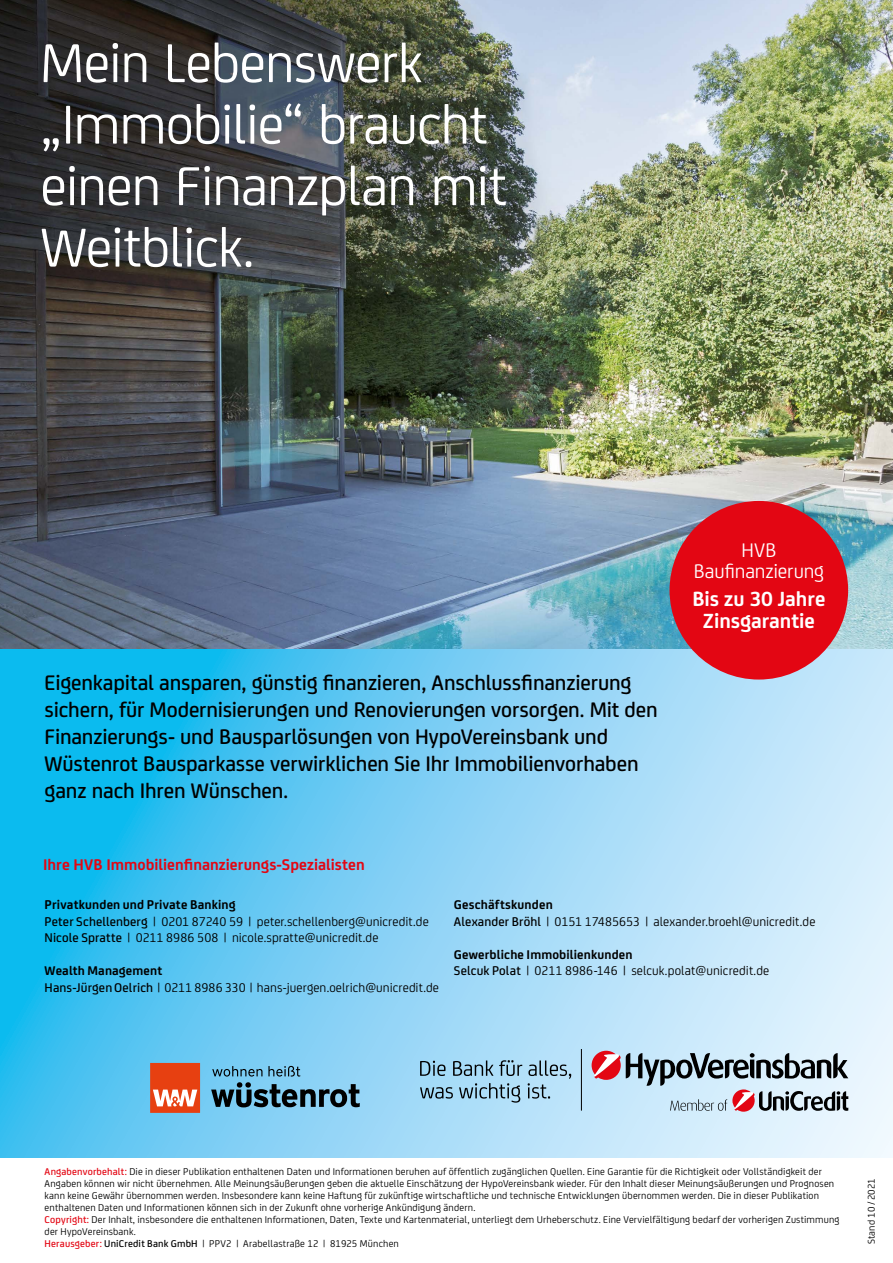
<style>
.page{position:relative;width:893px;height:1263px;background:#fff}
.page>*{position:absolute;margin:0;border:0;box-sizing:border-box;transform-origin:0 0}
.t1{font:58.5px/61.5px "Uni Credit";letter-spacing:-.015em;color:#fff}
.t2{font:500 22.5px/27px "Uni Credit";letter-spacing:-.005em;color:#000}
.t3{font:700 21.9px/21.9px "Uni Credit";letter-spacing:-.005em;color:#fff;text-align:center}
.t4{font:21px/21px "Uni Credit";letter-spacing:-.01em;color:#fff;text-align:center}
.t5{font:700 16.5px "Uni Credit";color:#e30613}
.t6{font:13.5px/16.5px "Uni Credit";letter-spacing:.005em;color:#000}
.t7{font:10.5px/12px "Uni Credit";letter-spacing:.015em;color:#000}
.s1{font-weight:700}
.s2{font-weight:500}
.s3{font-weight:500;color:#e30613}
</style>
<div class="page">
<img style="left:0;top:0;width:893px;height:650px">
<svg style="left:0;top:650px;width:893px;height:508px;background:#82d3f5"></svg>
<svg style="left:592px;top:1051px;width:256px;height:61px;background:#a6adb8"></svg>
<svg style="left:420px;top:1061px;width:25px;height:15px"></svg>
<svg style="left:453px;top:1060px;width:40px;height:16px"></svg>
<svg style="left:499px;top:1060px;width:23px;height:16px"></svg>
<svg style="left:420px;top:1087px;width:33px;height:11px"></svg>
<svg style="left:459px;top:1083px;width:61px;height:20px"></svg>
<svg style="left:528px;top:1060px;width:43px;height:38px;background:#9bbed2"></svg>
<hr style="left:581px;top:1049px;width:1px;height:61px;background:#000">
<div style="left:669px;top:501px;width:179px;height:178px;background:#e30613;border-radius:50%"></div>
<svg style="left:211px;top:1082px;width:149px;height:25px;background:#4b758a"></svg>
<svg style="left:150px;top:1063px;width:50px;height:50px;background:#ea633e"></svg>
<svg style="left:212px;top:1066px;width:50px;height:10px"></svg>
<svg style="left:268px;top:1066px;width:32px;height:10px"></svg>
<h1 class="t1" style="left:40px;top:29px;width:468px">Mein Lebenswerk „Immobilie“ braucht einen Finanzplan mit<br>Weitblick.</h1>
<p class="t2" style="left:45px;top:668px;width:615px">Eigenkapital ansparen, günstig finanzieren, Anschlussfinanzierung sichern, für Modernisierungen und Renovierungen vorsorgen. Mit den Finanzierungs- und Bausparlösungen von HypoVereinsbank und Wüstenrot Bausparkasse verwirklichen Sie Ihr Immobilienvorhaben ganz nach Ihren Wünschen.</p>
<h3 class="t4" style="left:694px;top:538px;width:132px">HVB<br>Baufinanzierung</h3>
<h3 class="t3" style="left:692px;top:587px;width:134px">Bis zu 30 Jahre<br>Zinsgarantie</h3>
<h3 class="t5" style="left:43px;top:853px;width:323px">Ihre HVB Immobilienfinanzierungs-Spezialisten</h3>
<p class="t6" style="left:45px;top:896px;width:386px"><span class="s1">Privatkunden und Private Banking<br></span><span class="s2">Peter Schellenberg</span> | 0201 87240 59 | peter.schellenberg@unicredit.de<br><span class="s2">Nicole Spratte</span> | 0211 8986 508 | nicole.spratte@unicredit.de</p>
<p class="t6" style="left:45px;top:962px;width:396px"><span class="s1">Wealth Management<br></span><span class="s2">Hans-Jürgen Oelrich</span> | 0211 8986 330 | hans-juergen.oelrich@unicredit.de</p>
<p class="t6" style="left:454px;top:896px;width:363px"><span class="s1">Geschäftskunden<br></span><span class="s2">Alexander Bröhl</span> | 0151 17485653 | alexander.broehl@unicredit.de</p>
<p class="t6" style="left:454px;top:945px;width:317px"><span class="s1">Gewerbliche Immobilienkunden<br></span><span class="s2">Selcuk Polat</span> | 0211 8986-146 | selcuk.polat@unicredit.de</p>
<p class="t7" style="left:45px;top:1165px;width:796px"><span class="s3">Angabenvorbehalt:</span> Die in dieser Publikation enthaltenen Daten und Informationen beruhen auf öffentlich zugänglichen Quellen. Eine Garantie für die Richtigkeit oder Vollständigkeit der Angaben können wir nicht übernehmen. Alle Meinungsäußerungen geben die aktuelle Einschätzung der HypoVereinsbank wieder. Für den Inhalt dieser Meinungsäußerungen und Prognosen kann keine Gewähr übernommen werden. Insbesondere kann keine Haftung für zukünftige wirtschaftliche und technische Entwicklungen übernommen werden. Die in dieser Publikation enthaltenen Daten und Informationen können sich in der Zukunft ohne vorherige Ankündigung ändern.<br><span class="s3">Copyright:</span> Der Inhalt, insbesondere die enthaltenen Informationen, Daten, Texte und Kartenmaterial, unterliegt dem Urheberschutz. Eine Vervielfältigung bedarf der vorherigen Zustimmung der HypoVereinsbank.<br><span class="s3">Herausgeber:</span> <span class="s2">UniCredit Bank GmbH</span> | PPV2 | Arabellastraße 12 | 81925 München</p>
<p class="t7" style="left:865px;top:1244px;width:67px;rotate:-90deg">Stand 10/2021</p>
</div>
